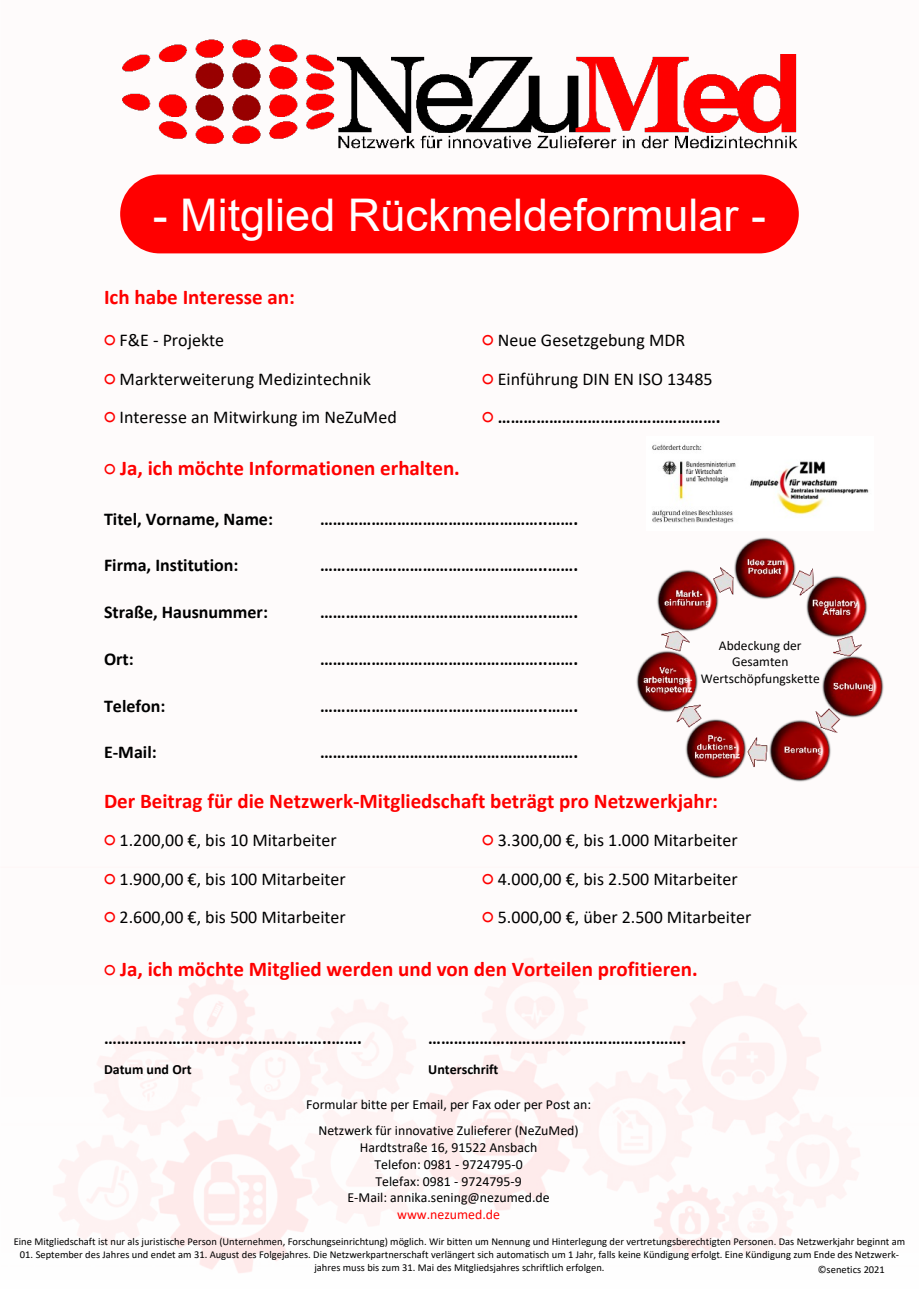
<style>
.page{position:relative;width:919px;height:1289px;background:#fff}
.page>*{position:absolute;margin:0;border:0;box-sizing:border-box;transform-origin:0 0}
.t1{font:45px "Arial";color:#fff}
.t2{font:700 21px "Calibri";color:#f00}
.t3{font:18px "Calibri";color:#000}
.t4{font:700 18px "Calibri";color:#000}
.t5{font:700 13.95px "Calibri";color:#000}
.t6{font:13.8px/17px "Calibri";color:#000;text-align:center}
.t7{font:13.8px "Calibri";color:#f00}
.t8{font:13.5px/16.5px "Calibri";color:#000;text-align:center}
.t9{font:10.5px/12.8px "Calibri";color:#000;text-align:center}
.s1{font-weight:700;font-size:21px;color:#f00}
.s2{font-size:21px;color:#f00}
</style>
<div class="page">
<img style="left:53px;top:174px;width:807px;height:1099px">
<div style="left:120px;top:174px;width:678px;height:79px;background:#f00;border-radius:39px"></div>
<img style="left:122px;top:39px;width:676px;height:110px">
<img style="left:635px;top:537px;width:249px;height:245px">
<img style="left:647px;top:437px;width:222px;height:93px">
<h1 class="t1" style="left:153px;top:198px;width:614px">- Mitglied Rückmeldeformular -</h1>
<h2 class="t2" style="left:104px;top:288px;width:192px">Ich habe Interesse an:</h2>
<h3 class="t3" style="left:104px;top:332px;width:122px"><span class="s1">○</span> F&amp;E - Projekte</h3>
<h3 class="t3" style="left:482px;top:332px;width:204px"><span class="s1">○</span> Neue Gesetzgebung MDR</h3>
<h3 class="t3" style="left:104px;top:371px;width:268px"><span class="s1">○</span> Markterweiterung Medizintechnik</h3>
<h3 class="t3" style="left:482px;top:371px;width:232px"><span class="s1">○</span> Einführung DIN EN ISO 13485</h3>
<h3 class="t3" style="left:104px;top:409px;width:294px"><span class="s1">○</span> Interesse an Mitwirkung im NeZuMed</h3>
<h3 class="t4" style="left:482px;top:409px;width:240px"><span class="s2">○</span> …………………………………………….</h3>
<h2 class="t2" style="left:104px;top:459px;width:357px">○ Ja, ich möchte Informationen erhalten.</h2>
<h3 class="t4" style="left:104px;top:511px;width:170px">Titel, Vorname, Name:</h3>
<h3 class="t4" style="left:320px;top:511px;width:259px">……………………………………………..…….</h3>
<h3 class="t4" style="left:104px;top:558px;width:136px">Firma, Institution:</h3>
<h3 class="t4" style="left:320px;top:558px;width:259px">……………………………………………..…….</h3>
<h3 class="t4" style="left:104px;top:604px;width:165px">Straße, Hausnummer:</h3>
<h3 class="t4" style="left:320px;top:604px;width:259px">……………………………………………..…….</h3>
<h3 class="t4" style="left:104px;top:651px;width:31px">Ort:</h3>
<h3 class="t4" style="left:320px;top:651px;width:259px">……………………………………………..…….</h3>
<h3 class="t4" style="left:104px;top:698px;width:63px">Telefon:</h3>
<h3 class="t4" style="left:320px;top:698px;width:259px">……………………………………………..…….</h3>
<h3 class="t4" style="left:104px;top:745px;width:54px">E-Mail:</h3>
<h3 class="t4" style="left:320px;top:745px;width:259px">……………………………………………..…….</h3>
<h2 class="t2" style="left:104px;top:792px;width:615px">Der Beitrag für die Netzwerk-Mitgliedschaft beträgt pro Netzwerkjahr:</h2>
<h3 class="t3" style="left:104px;top:833px;width:234px"><span class="s1">○</span> 1.200,00 €, bis 10 Mitarbeiter</h3>
<h3 class="t3" style="left:482px;top:833px;width:257px"><span class="s1">○</span> 3.300,00 €, bis 1.000 Mitarbeiter</h3>
<h3 class="t3" style="left:104px;top:871px;width:243px"><span class="s1">○</span> 1.900,00 €, bis 100 Mitarbeiter</h3>
<h3 class="t3" style="left:482px;top:871px;width:257px"><span class="s1">○</span> 4.000,00 €, bis 2.500 Mitarbeiter</h3>
<h3 class="t3" style="left:104px;top:909px;width:243px"><span class="s1">○</span> 2.600,00 €, bis 500 Mitarbeiter</h3>
<h3 class="t3" style="left:482px;top:909px;width:270px"><span class="s1">○</span> 5.000,00 €, über 2.500 Mitarbeiter</h3>
<h2 class="t2" style="left:104px;top:959px;width:595px">○ Ja, ich möchte Mitglied werden und von den Vorteilen profitieren.</h2>
<p class="t8" style="left:700px;top:638px;width:120px">Abdeckung der<br>Gesamten<br>Wertschöpfungskette</p>
<h3 class="t4" style="left:104px;top:1030px;width:259px">……………………………………………..…….</h3>
<h3 class="t4" style="left:428px;top:1030px;width:259px">……………………………………………..…….</h3>
<h3 class="t5" style="left:104px;top:1063px;width:89px">Datum und Ort</h3>
<h3 class="t5" style="left:428px;top:1063px;width:72px">Unterschrift</h3>
<h3 class="t6" style="left:306px;top:1092px;width:286px;line-height:26.1px">Formular bitte per Email, per Fax oder per Post an:<br>Netzwerk für innovative Zulieferer (NeZuMed)</h3>
<h3 class="t6" style="left:347px;top:1139px;width:204px">Hardtstraße 16, 91522 Ansbach<br>Telefon: 0981 - 9724795-0<br>Telefax: 0981 - 9724795-9<br>E-Mail: annika.sening@nezumed.de</h3>
<h3 class="t7" style="left:397px;top:1208px;width:104px">www.nezumed.de</h3>
<p class="t9" style="left:14px;top:1236px;width:893px">Eine Mitgliedschaft ist nur als juristische Person (Unternehmen, Forschungseinrichtung) möglich. Wir bitten um Nennung und Hinterlegung der vertretungsberechtigten Personen. Das Netzwerkjahr beginnt am</p>
<p class="t9" style="left:20px;top:1249px;width:880px">01. September des Jahres und endet am 31. August des Folgejahres. Die Netzwerkpartnerschaft verlängert sich automatisch um 1 Jahr, falls keine Kündigung erfolgt. Eine Kündigung zum Ende des Netzwerk&shy;jahres muss bis zum 31. Mai des Mitgliedsjahres schriftlich erfolgen.</p>
<p class="t9" style="left:817px;top:1263px;width:69px">©senetics 2021</p>
</div>
